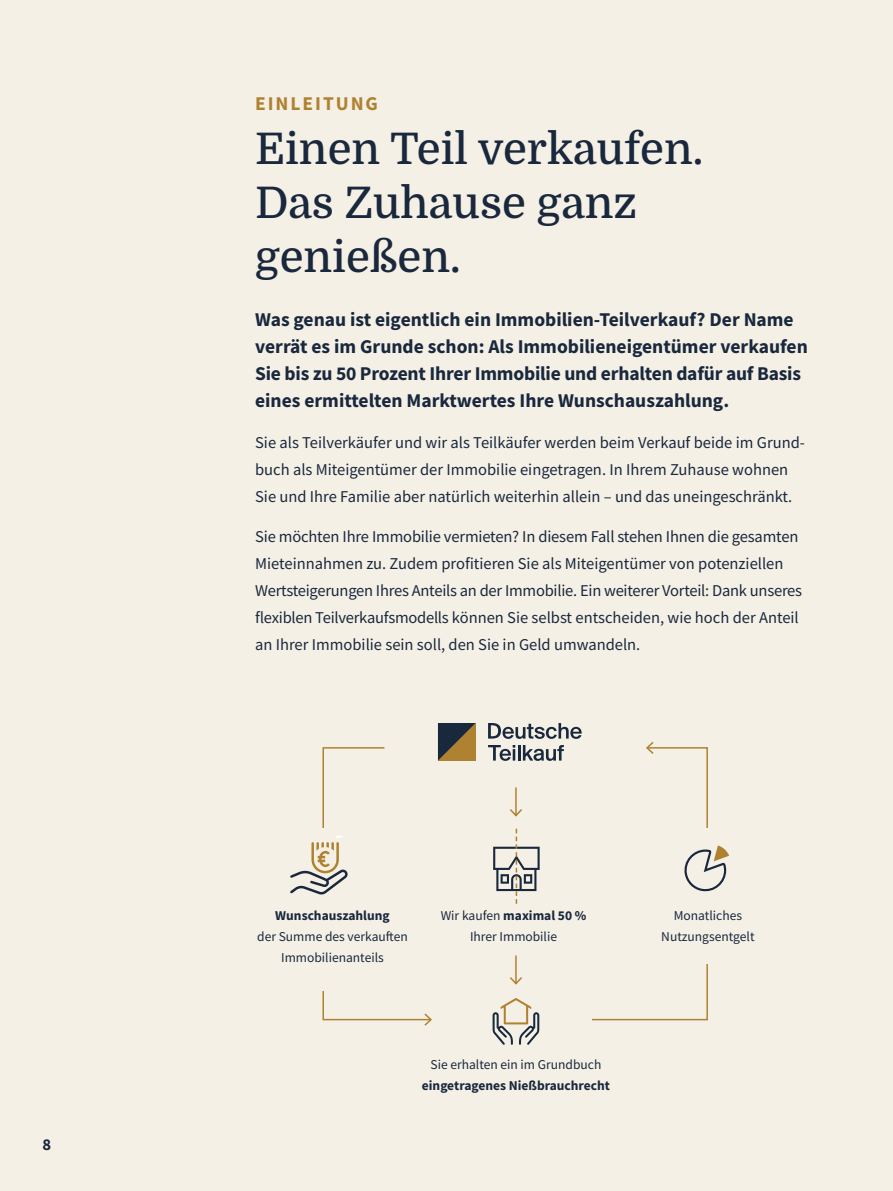
<style>
.page{position:relative;width:893px;height:1191px;background:#f5f0e6}
.page>*{position:absolute;margin:0;border:0;box-sizing:border-box;transform-origin:0 0}
.t1{font:500 43.5px/54px "Domine";color:#19283c}
.t2{font:700 19.5px/27px "Source Sans Pro";color:#19283c}
.t3{font:700 19.5px "Source Sans Pro";letter-spacing:.1em;color:#af8232}
.t4{font:16.5px/27px "Source Sans Pro";color:#19283c}
.t5{font:700 16.5px "Source Sans Pro";color:#19283c}
.t6{font:13.5px/21px "Source Sans Pro";color:#19283c;text-align:center}
.t7{font:700 13.5px "Source Sans Pro";color:#19283c}
.s1{font-weight:700}
</style>
<div class="page">
<svg style="left:488px;top:723px;width:94px;height:16px"></svg>
<svg style="left:488px;top:745px;width:76px;height:16px"></svg>
<hr style="left:515px;top:787px;width:2px;height:28px;background:#af8232">
<svg style="left:510px;top:807px;width:12px;height:10px"></svg>
<hr style="left:515px;top:955px;width:2px;height:28px;background:#af8232">
<svg style="left:510px;top:975px;width:12px;height:10px"></svg>
<svg style="left:290px;top:723px;width:186px;height:303px"></svg>
<svg style="left:493px;top:828px;width:47px;height:75px"></svg>
<svg style="left:591px;top:741px;width:138px;height:280px"></svg>
<svg style="left:493px;top:998px;width:46px;height:46px"></svg>
<p class="t5" style="left:43px;top:1133px;width:10px">8</p>
<p class="t3" style="left:255px;top:90px;width:124px">EINLEITUNG</p>
<h1 class="t1" style="left:255px;top:122px;width:450px">Einen Teil verkaufen.<br>Das Zuhause ganz genießen.</h1>
<p class="t2" style="left:255px;top:306px;width:554px">Was genau ist eigentlich ein Immobilien-Teilverkauf? Der Name verrät es im Grunde schon: Als Immobilieneigentümer verkaufen Sie bis zu 50 Prozent Ihrer Immobilie und erhalten dafür auf Basis eines ermittelten Marktwertes Ihre Wunschauszahlung.</p>
<p class="t4" style="left:255px;top:428px;width:551px">Sie als Teilverkäufer und wir als Teilkäufer werden beim Verkauf beide im Grund&shy;buch als Miteigentümer der Immobilie eingetragen. In Ihrem Zuhause wohnen<br>Sie und Ihre Familie aber natürlich weiterhin allein – und das uneingeschränkt.</p>
<p class="t4" style="left:255px;top:523px;width:548px">Sie möchten Ihre Immobilie vermieten? In diesem Fall stehen Ihnen die gesamten Mieteinnahmen zu. Zudem profitieren Sie als Miteigentümer von potenziellen Wertsteigerungen Ihres Anteils an der Immobilie. Ein weiterer Vorteil: Dank unseres flexiblen Teilverkaufsmodells können Sie selbst entscheiden, wie hoch der Anteil an Ihrer Immobilie sein soll, den Sie in Geld umwandeln.</p>
<p class="t7" style="left:275px;top:906px;width:116px">Wunschauszahlung</p>
<p class="t6" style="left:257px;top:926px;width:152px">der Summe des verkauften<br>Immobilienanteils</p>
<p class="t6" style="left:441px;top:905px;width:147px">Wir kaufen <span class="s1">maximal 50 %<br></span>Ihrer Immobilie</p>
<p class="t6" style="left:430px;top:1053px;width:172px">Sie erhalten ein im Grundbuch</p>
<p class="t7" style="left:422px;top:1076px;width:190px">eingetragenes Nießbrauchrecht</p>
<p class="t6" style="left:661px;top:905px;width:95px">Monatliches<br>Nutzungsentgelt</p>
</div>
